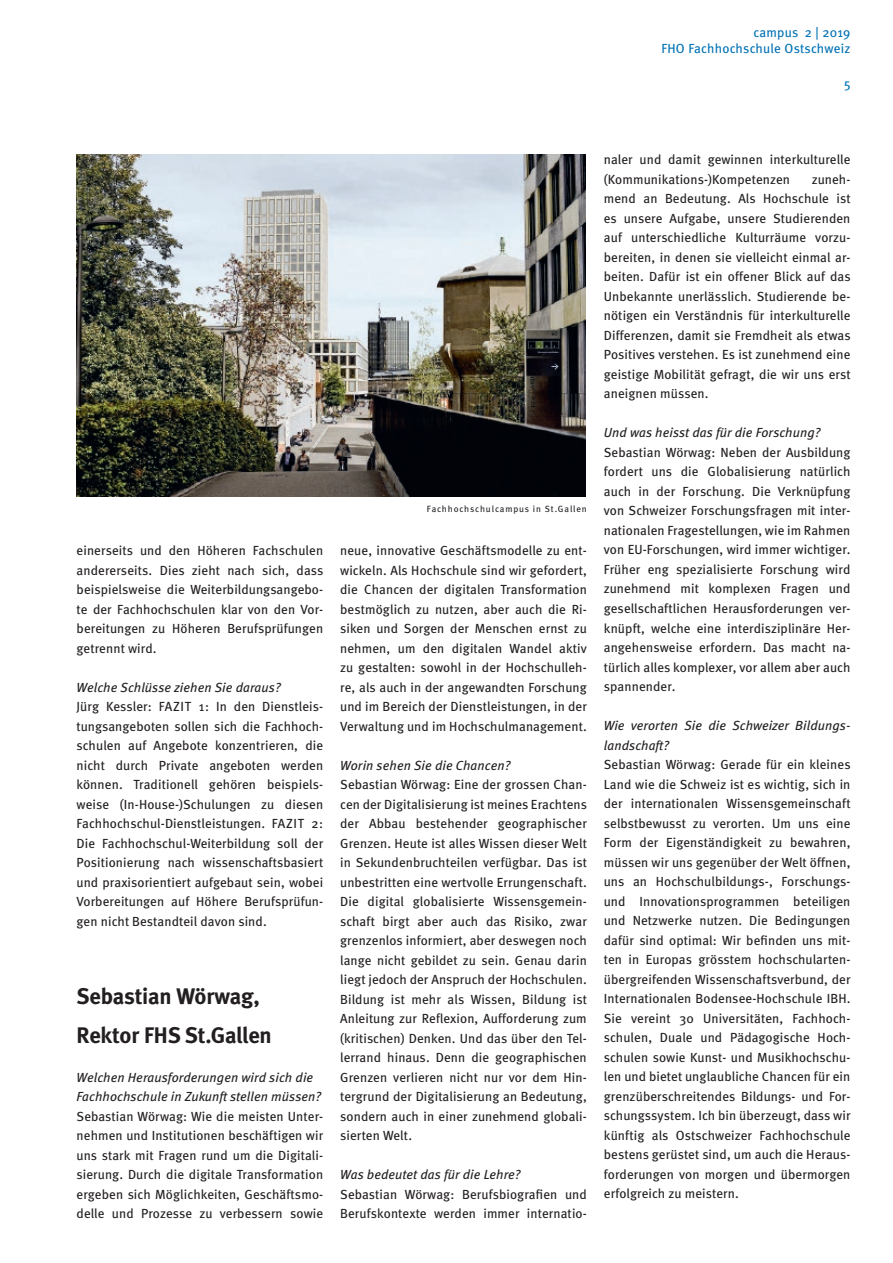
<style>
.page{position:relative;width:893px;height:1263px;background:#fff}
.page>*{position:absolute;margin:0;border:0;box-sizing:border-box;transform-origin:0 0}
.t1{font:700 22.5px/39px "Meta";letter-spacing:-.01em;color:#231f20}
.t2{font:13.2px/19.5px "Meta";letter-spacing:.01em;color:#231f20;text-align:justify}
.t3{font:italic 13.2px/19.5px "Meta";letter-spacing:.01em;color:#231f20}
.t4{font:13.2px/15.9px "Meta";letter-spacing:.02em;color:#0072b4;text-align:right}
.t5{font:13.2px "Meta Book Caps";color:#0072b4}
.t6{font:9px "Meta";letter-spacing:.1em;color:#231f20}
</style>
<div class="page">
<img style="left:77px;top:154px;width:509px;height:342px">
<p class="t4" style="left:661px;top:24px;width:191px">campus 2 | 2019<br>FHO Fachhochschule Ostschweiz</p>
<p class="t5" style="left:844px;top:76px;width:8px">5</p>
<p class="t2" style="left:77px;top:541px;width:248px">einerseits und den Höheren Fachschulen andererseits. Dies zieht nach sich, dass beispielsweise die Weiterbildungsangebo&shy;te der Fachhochschulen klar von den Vor&shy;bereitungen zu Höheren Berufsprüfungen getrennt wird.</p>
<p class="t3" style="left:77px;top:677px;width:206px">Welche Schlüsse ziehen Sie daraus?</p>
<p class="t2" style="left:77px;top:697px;width:248px">Jürg Kessler: FAZIT 1: In den Dienstleis&shy;tungsangeboten sollen sich die Fachhoch&shy;schulen auf Angebote konzentrieren, die nicht durch Private angeboten werden können. Traditionell gehören beispiels&shy;weise (In-House-)Schulungen zu diesen Fachhochschul-Dienstleistungen. FAZIT 2:<br>Die Fachhochschul-Weiterbildung soll der Positionierung nach wissenschaftsbasiert und praxisorientiert aufgebaut sein, wobei Vorbereitungen auf Höhere Berufsprüfun&shy;gen nicht Bestandteil davon sind.</p>
<h1 class="t1" style="left:77px;top:976px;width:197px">Sebastian Wörwag,<br>Rektor FHS St.Gallen</h1>
<p class="t3" style="left:77px;top:1067px;width:246px">Welchen Herausforderungen wird sich die<br>Fachhochschule in Zukunft stellen müssen?</p>
<p class="t2" style="left:77px;top:1106px;width:248px">Sebastian Wörwag: Wie die meisten Unter&shy;nehmen und Institutionen beschäftigen wir uns stark mit Fragen rund um die Digitali&shy;sierung. Durch die digitale Transformation ergeben sich Möglichkeiten, Geschäftsmo&shy;delle und Prozesse zu verbessern sowie</p>
<p class="t6" style="left:427px;top:503px;width:161px">Fachhochschulcampus in St.Gallen</p>
<p class="t2" style="left:340px;top:541px;width:248px">neue, innovative Geschäftsmodelle zu ent&shy;wickeln. Als Hochschule sind wir gefordert, die Chancen der digitalen Transformation bestmöglich zu nutzen, aber auch die Ri&shy;siken und Sorgen der Menschen ernst zu nehmen, um den digitalen Wandel aktiv zu gestalten: sowohl in der Hochschulleh&shy;re, als auch in der angewandten Forschung und im Bereich der Dienstleistungen, in der Verwaltung und im Hochschulmanagement.</p>
<p class="t3" style="left:340px;top:755px;width:172px">Worin sehen Sie die Chancen?</p>
<p class="t2" style="left:340px;top:775px;width:248px">Sebastian Wörwag: Eine der grossen Chan&shy;cen der Digitalisierung ist meines Erachtens der Abbau bestehender geographischer Grenzen. Heute ist alles Wissen dieser Welt in Sekundenbruchteilen verfügbar. Das ist unbestritten eine wertvolle Errungenschaft.<br>Die digital globalisierte Wissensgemein&shy;schaft birgt aber auch das Risiko, zwar grenzenlos informiert, aber deswegen noch lange nicht gebildet zu sein. Genau darin liegt jedoch der Anspruch der Hochschulen.<br>Bildung ist mehr als Wissen, Bildung ist Anleitung zur Reflexion, Aufforderung zum (kritischen) Denken. Und das über den Tel&shy;lerrand hinaus. Denn die geographischen Grenzen verlieren nicht nur vor dem Hin&shy;tergrund der Digitalisierung an Bedeutung, sondern auch in einer zunehmend globali&shy;sierten Welt.</p>
<p class="t3" style="left:340px;top:1165px;width:182px">Was bedeutet das für die Lehre?</p>
<p class="t2" style="left:340px;top:1184px;width:248px">Sebastian Wörwag: Berufsbiografien und<br>Berufskontexte werden immer internatio-</p>
<p class="t2" style="left:604px;top:150px;width:248px">naler und damit gewinnen interkulturelle (Kommunikations-)Kompetenzen</p>
<p class="t2" style="left:604px;top:170px;width:248px;text-indent:208px">zuneh&shy;mend an Bedeutung. Als Hochschule ist es unsere Aufgabe, unsere Studierenden auf unterschiedliche Kulturräume vorzu&shy;bereiten, in denen sie vielleicht einmal ar&shy;beiten. Dafür ist ein offener Blick auf das Unbekannte unerlässlich. Studierende be&shy;nötigen ein Verständnis für interkulturelle Differenzen, damit sie Fremdheit als etwas Positives verstehen. Es ist zunehmend eine geistige Mobilität gefragt, die wir uns erst aneignen müssen.</p>
<p class="t3" style="left:604px;top:423px;width:218px">Und was heisst das für die Forschung?</p>
<p class="t2" style="left:604px;top:443px;width:248px">Sebastian Wörwag: Neben der Ausbildung fordert uns die Globalisierung natürlich auch in der Forschung. Die Verknüpfung von Schweizer Forschungsfragen mit inter&shy;nationalen Fragestellungen, wie im Rahmen von EU-Forschungen, wird immer wichtiger.<br>Früher eng spezialisierte Forschung wird zunehmend mit komplexen Fragen und gesellschaftlichen Herausforderungen ver&shy;knüpft, welche eine interdisziplinäre Her&shy;angehensweise erfordern. Das macht na&shy;türlich alles komplexer, vor allem aber auch spannender.</p>
<p class="t3" style="left:604px;top:716px;width:248px">Wie verorten Sie die Schweizer Bildungs&shy;landschaft?</p>
<p class="t2" style="left:604px;top:755px;width:248px">Sebastian Wörwag: Gerade für ein kleines Land wie die Schweiz ist es wichtig, sich in der internationalen Wissensgemeinschaft selbstbewusst zu verorten. Um uns eine Form der Eigenständigkeit zu bewahren, müssen wir uns gegenüber der Welt öffnen, uns an Hochschulbildungs-, Forschungs&shy;und Innovationsprogrammen beteiligen und Netzwerke nutzen. Die Bedingungen dafür sind optimal: Wir befinden uns mit&shy;ten in Europas grösstem hochschularten&shy;übergreifenden Wissenschaftsverbund, der Internationalen Bodensee-Hochschule IBH.<br>Sie vereint 30 Universitäten, Fachhoch&shy;schulen, Duale und Pädagogische Hoch&shy;schulen sowie Kunst- und Musikhochschu&shy;len und bietet unglaubliche Chancen für ein grenzüberschreitendes Bildungs- und For&shy;schungssystem. Ich bin überzeugt, dass wir künftig als Ostschweizer Fachhochschule bestens gerüstet sind, um auch die Heraus&shy;forderungen von morgen und übermorgen erfolgreich zu meistern.</p>
</div>
